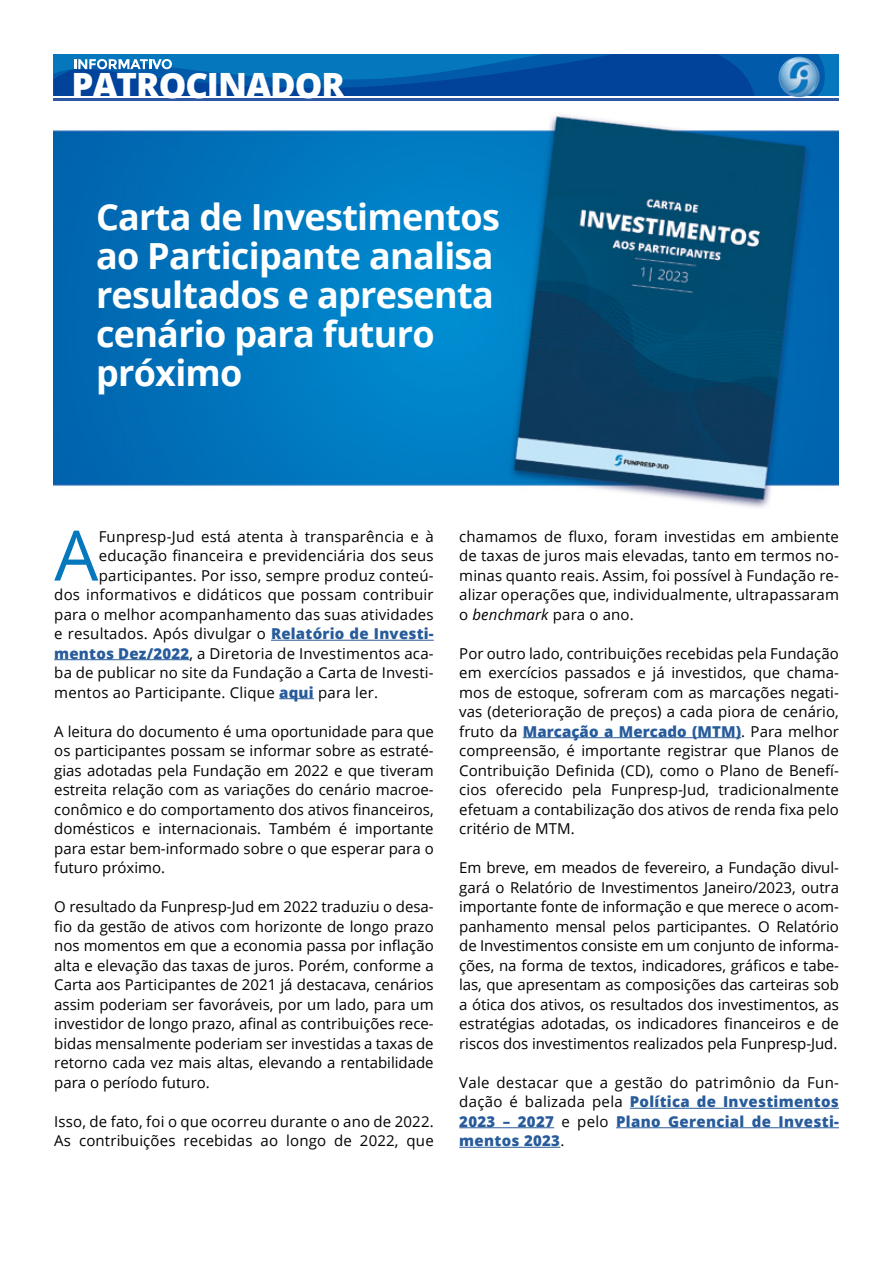
<style>
.page{position:relative;width:893px;height:1263px;background:#fff}
.page>*{position:absolute;margin:0;border:0;box-sizing:border-box;transform-origin:0 0}
.t1{font:69.6px "Open Sans";color:#0578bd}
.t2{font:700 36px/39px "Open Sans";letter-spacing:-.02em;color:#fff}
.t3{font:800 34.8px "Open Sans";letter-spacing:-.03em;color:#fff}
.t4{font:15px/19.5px "Open Sans";letter-spacing:.015em;color:#000;text-align:justify}
.t5{font:800 15px/19.5px "Open Sans";letter-spacing:.02em;color:#275b9b;text-align:justify}
.s1{font-weight:800;color:#275b9b}
.s2{font-style:italic}
.s3{font-weight:400;color:#000}
</style>
<div class="page">
<img style="left:54px;top:115px;width:785px;height:393px">
<hr style="left:54px;top:98px;width:785px;height:3px;background:#2e57a4">
<svg style="left:54px;top:54px;width:771px;height:42px"></svg>
<img style="left:776px;top:54px;width:46px;height:44px">
<hr style="left:271px;top:640px;width:163px;height:1px;background:#275b9b">
<hr style="left:54px;top:659px;width:136px;height:1px;background:#275b9b">
<hr style="left:279px;top:698px;width:35px;height:1px;background:#275b9b">
<hr style="left:523px;top:737px;width:218px;height:1px;background:#275b9b">
<hr style="left:630px;top:1108px;width:209px;height:1px;background:#275b9b">
<hr style="left:459px;top:1127px;width:95px;height:1px;background:#275b9b">
<hr style="left:616px;top:1127px;width:223px;height:1px;background:#275b9b">
<hr style="left:459px;top:1147px;width:101px;height:1px;background:#275b9b">
<h3 class="t3" style="left:71px;top:59px;width:275px">PATROCINADOR</h3>
<h2 class="t2" style="left:96px;top:196px;width:405px">Carta de Investimentos ao Participante analisa resultados e apresenta cenário para futuro próximo</h2>
<h1 class="t1" style="left:54px;top:508px;width:46px">A</h1>
<p class="t4" style="left:99px;top:526px;width:337px">Funpresp-Jud está atenta à transparência e à</p>
<p class="t4" style="left:99px;top:545px;width:337px">educação financeira e previdenciária dos seus</p>
<p class="t4" style="left:99px;top:565px;width:337px">participantes. Por isso, sempre produz conteú-</p>
<p class="t4" style="left:54px;top:584px;width:381px">dos informativos e didáticos que possam contribuir</p>
<p class="t4" style="left:54px;top:604px;width:381px">para o melhor acompanhamento das suas atividades</p>
<p class="t4" style="left:54px;top:623px;width:381px">e resultados. Após divulgar o <span class="s1">Relatório de Investi-</span></p>
<p class="t4" style="left:54px;top:643px;width:381px"><span class="s1">mentos Dez/2022</span>, a Diretoria de Investimentos aca-</p>
<p class="t4" style="left:54px;top:662px;width:381px">ba de publicar no site da Fundação a Carta de Investi-</p>
<p class="t4" style="left:54px;top:682px;width:325px">mentos ao Participante. Clique <span class="s1">aqui</span> para ler.</p>
<p class="t4" style="left:54px;top:721px;width:381px">A leitura do documento é uma oportunidade para que os participantes possam se informar sobre as estraté&shy;gias adotadas pela Fundação em 2022 e que tiveram estreita relação com as variações do cenário macroe&shy;conômico e do comportamento dos ativos financeiros, domésticos e internacionais. Também é importante para estar bem-informado sobre o que esperar para o futuro próximo.</p>
<p class="t4" style="left:54px;top:896px;width:381px">O resultado da Funpresp-Jud em 2022 traduziu o desa&shy;fio da gestão de ativos com horizonte de longo prazo nos momentos em que a economia passa por inflação alta e elevação das taxas de juros. Porém, conforme a Carta aos Participantes de 2021 já destacava, cenários assim poderiam ser favoráveis, por um lado, para um investidor de longo prazo, afinal as contribuições rece&shy;bidas mensalmente poderiam ser investidas a taxas de retorno cada vez mais altas, elevando a rentabilidade para o período futuro.</p>
<p class="t4" style="left:54px;top:1111px;width:381px">Isso, de fato, foi o que ocorreu durante o ano de 2022.<br>As contribuições recebidas ao longo de 2022, que</p>
<p class="t4" style="left:459px;top:526px;width:381px">chamamos de fluxo, foram investidas em ambiente de taxas de juros mais elevadas, tanto em termos no&shy;minas quanto reais. Assim, foi possível à Fundação re&shy;alizar operações que, individualmente, ultrapassaram o <span class="s2">benchmark</span> para o ano.</p>
<p class="t4" style="left:459px;top:643px;width:381px">Por outro lado, contribuições recebidas pela Fundação em exercícios passados e já investidos, que chama&shy;mos de estoque, sofreram com as marcações negati&shy;vas (deterioração de preços) a cada piora de cenário, fruto da <span class="s1">Marcação a Mercado (MTM)</span>. Para melhor compreensão, é importante registrar que Planos de Contribuição Definida (CD), como o Plano de Benefí&shy;cios oferecido pela Funpresp-Jud, tradicionalmente efetuam a contabilização dos ativos de renda fixa pelo critério de MTM.</p>
<p class="t4" style="left:459px;top:857px;width:381px">Em breve, em meados de fevereiro, a Fundação divul&shy;gará o Relatório de Investimentos Janeiro/2023, outra importante fonte de informação e que merece o acom&shy;panhamento mensal pelos participantes. O Relatório de Investimentos consiste em um conjunto de informa&shy;ções, na forma de textos, indicadores, gráficos e tabe&shy;las, que apresentam as composições das carteiras sob a ótica dos ativos, os resultados dos investimentos, as estratégias adotadas, os indicadores financeiros e de riscos dos investimentos realizados pela Funpresp-Jud.</p>
<p class="t5" style="left:459px;top:1072px;width:381px"><span class="s3">Vale destacar que a gestão do patrimônio da Fun&shy;dação é balizada pela</span> Política de Investimentos 2023 – 2027 <span class="s3">e pelo</span> Plano Gerencial de Investi&shy;mentos 2023<span class="s3">.</span></p>
</div>
